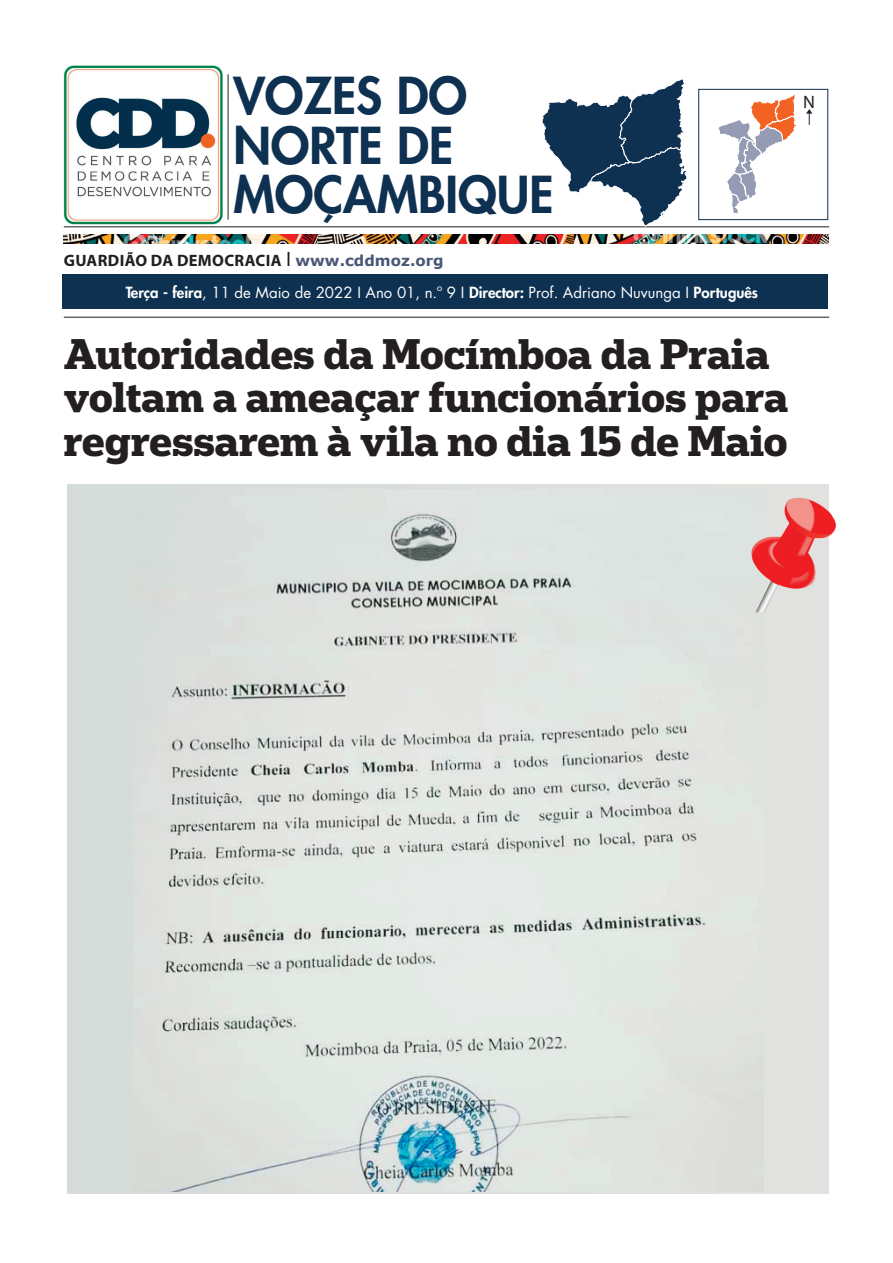
<style>
.page{position:relative;width:893px;height:1263px;background:#fff}
.page>*{position:absolute;margin:0;border:0;box-sizing:border-box;transform-origin:0 0}
.t1{font:800 49.5px/49.5px "Futura LT";color:#0e3051}
.t2{font:700 40.5px/43.5px "Popular";color:#231f20}
.t3{font:18px "Myriad Pro";color:#231f20}
.t4{font:700 16.5px "Myriad Pro";letter-spacing:.02em;color:#231f20}
.t5{font:15px "Futura LT";color:#fff}
.s1{font-weight:400;font-size:20.85px}
.s2{font-family:"Verdana";font-size:15px;color:#485775}
.s3{font-weight:800}
</style>
<div class="page">
<svg style="left:718px;top:94px;width:78px;height:119px"></svg>
<div style="left:63px;top:274px;width:765px;height:34px;background:#0e3051"></div>
<hr style="left:64px;top:317px;width:765px;height:1px;background:#231f20">
<hr style="left:64px;top:227px;width:765px;height:1px;background:#231f20">
<hr style="left:228px;top:74px;width:1px;height:146px;background:#231f20">
<img style="left:64px;top:65px;width:159px;height:159px">
<svg style="left:541px;top:79px;width:146px;height:148px"></svg>
<div style="left:698px;top:89px;width:130px;height:131px;border:1px solid #102d4e"></div>
<svg style="left:806px;top:109px;width:6px;height:16px"></svg>
<img style="left:64px;top:234px;width:254px;height:9px">
<img style="left:318px;top:234px;width:256px;height:9px">
<img style="left:574px;top:234px;width:254px;height:9px">
<div style="left:68px;top:484px;width:760px;height:710px;background:#e1e2df"></div>
<div style="left:74px;top:489px;width:689px;height:702px;background:#d6dcd9"></div>
<img style="left:161px;top:504px;width:602px;height:687px">
<img style="left:724px;top:497px;width:112px;height:125px">
<p class="t1" style="left:233px;top:70px;width:322px">VOZES DO<br>NORTE DE<br>MOÇAMBIQUE</p>
<p class="t4" style="left:64px;top:250px;width:381px">GUARDIÃO DA DEMOCRACIA <span class="s1">I</span> <span class="s2">www.cddmoz.org</span></p>
<p class="t5" style="left:126px;top:283px;width:634px"><span class="s3">Terça - feira</span>, 11 de Maio de 2022 I Ano 01, n.º 9 I <span class="s3">Director:</span> Prof. Adriano Nuvunga I <span class="s3">Português</span></p>
<p class="t2" style="left:64px;top:331px;width:726px">Autoridades da Mocímboa da Praia voltam a ameaçar funcionários para regressarem à vila no dia 15 de Maio</p>
<p class="t3" style="left:803px;top:91px;width:13px">N</p>
</div>
